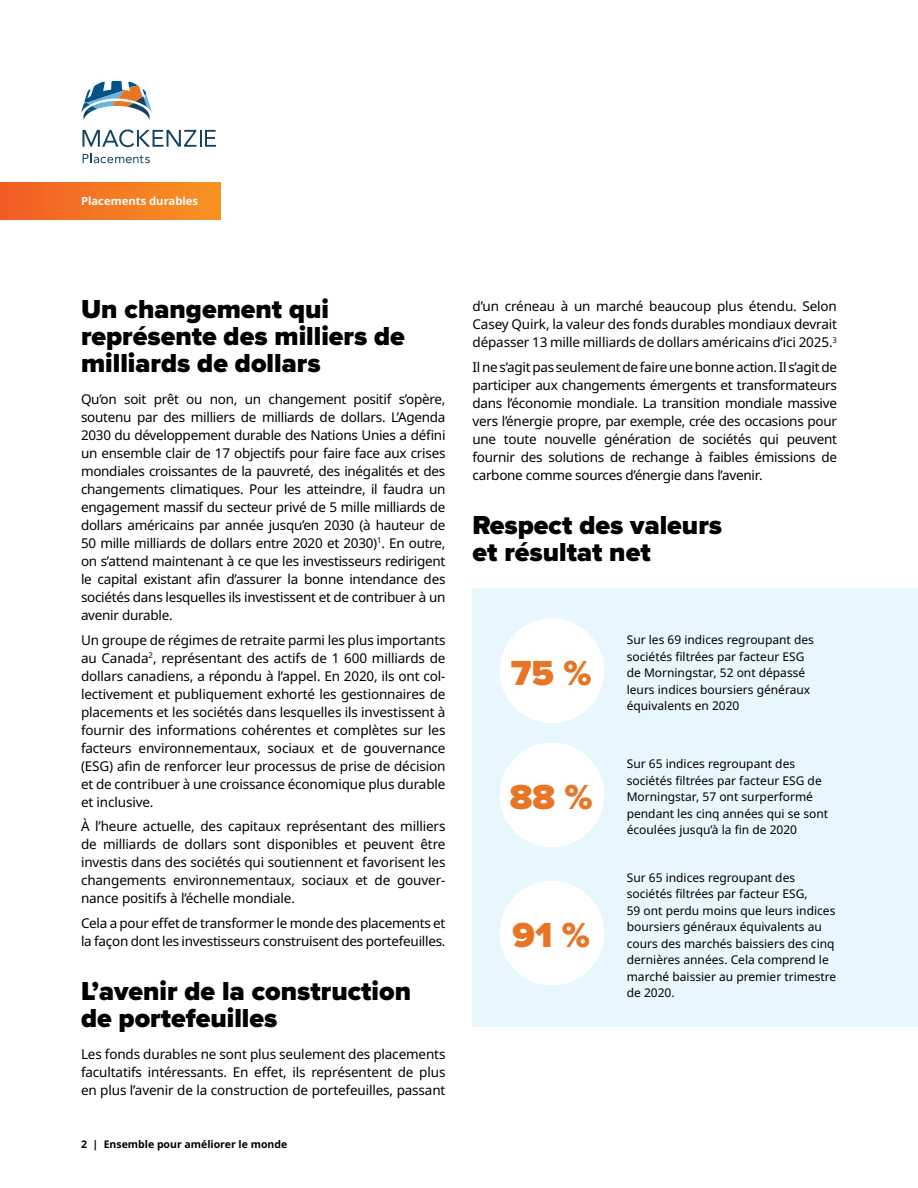
<style>
.page{position:relative;width:918px;height:1188px;background:#fff}
.page>*{position:absolute;margin:0;border:0;box-sizing:border-box;transform-origin:0 0}
.Graphs_title{font:900 36px "Proxima Nova";color:#e87524}
.t1{font:900 27px/27px "Proxima Nova";color:#000}
.body{font:13.5px/18px "Noto Sans";letter-spacing:-.02em;color:#000;text-align:justify}
.body-2{font:12px/16.5px "Noto Sans";color:#000}
.t2{font:700 11.25px "Noto Sans";color:#fff}
.t3{font:700 10.5px "Noto Sans";color:#000}
</style>
<div class="page">
<div style="left:472px;top:589px;width:446px;height:438px;background:#e8f6fd"></div>
<div style="left:0;top:183px;width:220px;height:37px;background:linear-gradient(to right,#f15c25,#f79422)"></div>
<svg style="left:81px;top:81px;width:71px;height:39px"></svg>
<svg style="left:82px;top:129px;width:134px;height:18px"></svg>
<svg style="left:83px;top:153px;width:67px;height:10px"></svg>
<div style="left:500px;top:618px;width:104px;height:105px;background:#fff;border-radius:50%"></div>
<div style="left:500px;top:743px;width:104px;height:104px;background:#fff;border-radius:50%"></div>
<div style="left:500px;top:881px;width:104px;height:105px;background:#fff;border-radius:50%"></div>
<p class="t2" style="left:81px;top:193px;width:119px">Placements durables</p>
<h2 class="t1" style="left:81px;top:296px;width:325px">Un changement qui représente des milliers de milliards de dollars</h2>
<p class="body" style="left:81px;top:390px;width:366px">Qu’on soit prêt ou non, un changement positif s’opère, soutenu par des milliers de milliards de dollars. L’Agenda 2030 du développement durable des Nations Unies a défini un ensemble clair de 17 objectifs pour faire face aux crises mondiales croissantes de la pauvreté, des inégalités et des changements climatiques. Pour les atteindre, il faudra un engagement massif du secteur privé de 5 mille milliards de dollars américains par année jusqu’en 2030 (à hauteur de 50 mille milliards de dollars entre 2020 et 2030)<sup>1</sup>. En outre, on s’attend maintenant à ce que les investisseurs redirigent le capital existant afin d’assurer la bonne intendance des sociétés dans lesquelles ils investissent et de contribuer à un avenir durable.</p>
<p class="body" style="left:81px;top:631px;width:366px">Un groupe de régimes de retraite parmi les plus importants au Canada<sup>2</sup>, représentant des actifs de 1 600 milliards de dollars canadiens, a répondu à l’appel. En 2020, ils ont col&shy;lectivement et publiquement exhorté les gestionnaires de placements et les sociétés dans lesquelles ils investissent à fournir des informations cohérentes et complètes sur les facteurs environnementaux, sociaux et de gouvernance (ESG) afin de renforcer leur processus de prise de décision et de contribuer à une croissance économique plus durable et inclusive.</p>
<p class="body" style="left:81px;top:818px;width:366px">À l’heure actuelle, des capitaux représentant des milliers de milliards de dollars sont disponibles et peuvent être investis dans des sociétés qui soutiennent et favorisent les changements environnementaux, sociaux et de gouver&shy;nance positifs à l’échelle mondiale.</p>
<p class="body" style="left:81px;top:915px;width:366px">Cela a pour effet de transformer le monde des placements et la façon dont les investisseurs construisent des portefeuilles.</p>
<h2 class="t1" style="left:81px;top:977px;width:332px">L’avenir de la construction de portefeuilles</h2>
<p class="body" style="left:81px;top:1045px;width:366px">Les fonds durables ne sont plus seulement des placements facultatifs intéressants. En effet, ils représentent de plus en plus l’avenir de la construction de portefeuilles, passant</p>
<p class="t3" style="left:81px;top:1136px;width:208px">2 | Ensemble pour améliorer le monde</p>
<p class="body" style="left:472px;top:298px;width:366px">d’un créneau à un marché beaucoup plus étendu. Selon Casey Quirk, la valeur des fonds durables mondiaux devrait dépasser 13 mille milliards de dollars américains d’ici 2025.<sup>3</sup></p>
<p class="body" style="left:472px;top:359px;width:366px">Il ne s’agit pas seulement de faire une bonne action. Il s’agit de participer aux changements émergents et transformateurs dans l’économie mondiale. La transition mondiale massive vers l’énergie propre, par exemple, crée des occasions pour une toute nouvelle génération de sociétés qui peuvent fournir des solutions de rechange à faibles émissions de carbone comme sources d’énergie dans l’avenir.</p>
<h2 class="t1" style="left:472px;top:511px;width:251px">Respect des valeurs et résultat net</h2>
<p class="Graphs_title" style="left:511px;top:646px;width:82px">75 %</p>
<p class="Graphs_title" style="left:510px;top:770px;width:84px">88 %</p>
<p class="Graphs_title" style="left:513px;top:908px;width:79px">91 %</p>
<p class="body-2" style="left:627px;top:632px;width:189px">Sur les 69 indices regroupant des sociétés filtrées par facteur ESG de Morningstar, 52 ont dépassé leurs indices boursiers généraux équivalents en 2020</p>
<p class="body-2" style="left:627px;top:756px;width:203px">Sur 65 indices regroupant des sociétés filtrées par facteur ESG de<br>Morningstar, 57 ont surperformé pendant les cinq années qui se sont écoulées jusqu’à la fin de 2020</p>
<p class="body-2" style="left:627px;top:869px;width:211px">Sur 65 indices regroupant des sociétés filtrées par facteur ESG,<br>59 ont perdu moins que leurs indices boursiers généraux équivalents au cours des marchés baissiers des cinq dernières années. Cela comprend le marché baissier au premier trimestre de 2020.</p>
</div>
